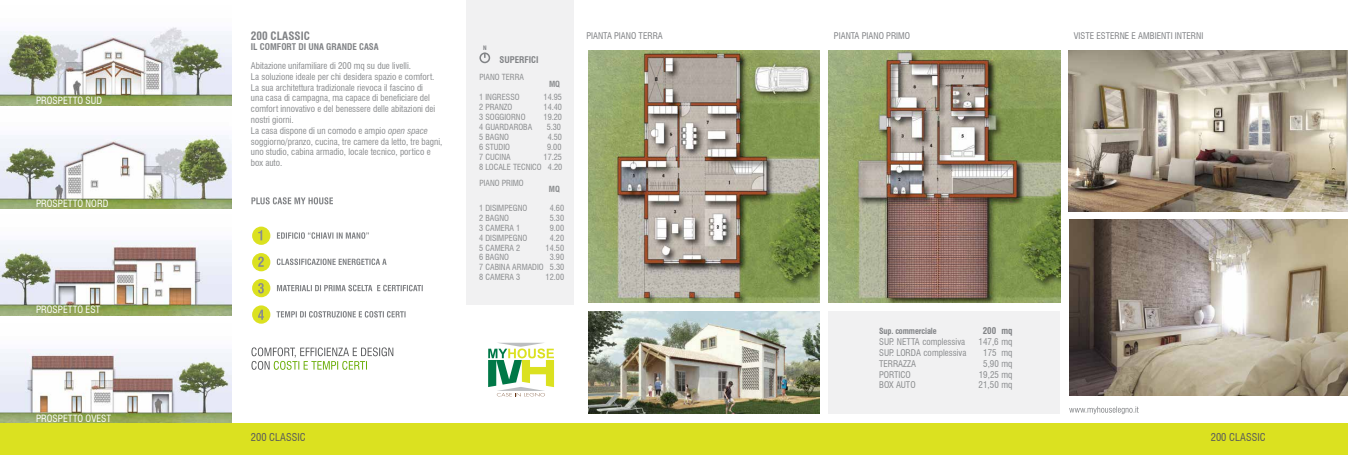
<style>
.page{position:relative;width:1348px;height:455px;background:#fff}
.page>*{position:absolute;margin:0;border:0;box-sizing:border-box;transform-origin:0 0}
.t1{font:700 condensed 11.25px "Swiss 721 BT";color:#808285}
.t2{font:condensed 10.5px "Swiss 721 BT";color:#58595b}
.t3{font:condensed 9.75px "Swiss 721 BT";color:#fff}
.t4{font:condensed 9px/10.8px "Swiss 721 BT";color:#8a8c8e}
.t5{font:condensed 9px "Swiss 721 BT";color:#808285}
.t6{font:700 condensed 9px "Swiss 721 BT";color:#808285}
.t7{font:condensed 8.25px/9.9px "Swiss 721 BT";color:#8a8c8e;text-align:right}
.t8{font:700 condensed 8.25px "Swiss 721 BT";letter-spacing:-.01em;color:#808285}
.t9{font:700 condensed 8.25px "Swiss 721 BT";color:#8a8c8e}
.t10{font:700 condensed 6px "Swiss 721 BT";color:#808285}
.t11{font:500 5.25px "Futura BT";color:#000}
.s1{font-style:italic}
</style>
<div class="page">
<img style="left:0;top:27px;width:231px;height:79px">
<img style="left:0;top:135px;width:231px;height:74px">
<img style="left:0;top:240px;width:231px;height:75px">
<img style="left:0;top:349px;width:231px;height:75px">
<div style="left:0;top:424px;width:1348px;height:31px;background:#dbe120"></div>
<svg style="left:251px;top:197px;width:82px;height:7px"></svg>
<svg style="left:251px;top:347px;width:142px;height:23px"></svg>
<svg style="left:276px;top:311px;width:130px;height:7px"></svg>
<svg style="left:277px;top:285px;width:146px;height:6px"></svg>
<svg style="left:277px;top:259px;width:110px;height:6px"></svg>
<svg style="left:277px;top:232px;width:92px;height:7px"></svg>
<div style="left:252px;top:227px;width:18px;height:18px;background:#dbe120;border-radius:50%"></div>
<svg style="left:258px;top:230px;width:4px;height:10px"></svg>
<div style="left:252px;top:253px;width:18px;height:18px;background:#dbe120;border-radius:50%"></div>
<svg style="left:258px;top:257px;width:6px;height:10px"></svg>
<div style="left:252px;top:279px;width:18px;height:18px;background:#dbe120;border-radius:50%"></div>
<svg style="left:258px;top:283px;width:6px;height:10px"></svg>
<div style="left:252px;top:305px;width:18px;height:19px;background:#dbe120;border-radius:50%"></div>
<svg style="left:258px;top:310px;width:6px;height:10px"></svg>
<svg style="left:488px;top:343px;width:66px;height:53px"></svg>
<div style="left:466px;top:0;width:107px;height:304px;background:#f1f1f2"></div>
<div style="left:479px;top:52px;width:11px;height:11px;border:2px solid #808285;border-radius:50%"></div>
<img style="left:589px;top:311px;width:231px;height:103px">
<img style="left:1069px;top:51px;width:278px;height:161px">
<img style="left:589px;top:51px;width:231px;height:251px">
<img style="left:829px;top:51px;width:231px;height:251px">
<div style="left:829px;top:311px;width:231px;height:103px;background:#f1f1f2"></div>
<img style="left:1069px;top:220px;width:279px;height:175px">
<svg style="left:1069px;top:406px;width:70px;height:8px"></svg>
<p class="t3" style="left:36px;top:95px;width:68px">PROSPETTO SUD</p>
<p class="t3" style="left:36px;top:198px;width:74px">PROSPETTO NORD</p>
<p class="t3" style="left:36px;top:304px;width:66px">PROSPETTO EST</p>
<p class="t3" style="left:36px;top:412px;width:77px">PROSPETTO OVEST</p>
<p class="t1" style="left:251px;top:29px;width:61px">200 CLASSIC</p>
<p class="t6" style="left:251px;top:41px;width:129px">IL COMFORT DI UNA GRANDE CASA</p>
<p class="t4" style="left:251px;top:60px;width:193px">Abitazione unifamiliare di 200 mq su due livelli.<br>La soluzione ideale per chi desidera spazio e comfort.<br>La sua architettura tradizionale rievoca il fascino di<br>una casa di campagna, ma capace di beneficiare del comfort innovativo e del benessere delle abitazioni dei nostri giorni.<br>La casa dispone di un comodo e ampio <span class="s1">open space </span>soggiorno/pranzo, cucina, tre camere da letto, tre bagni, uno studio, cabina armadio, locale tecnico, portico e box auto.</p>
<p class="t10" style="left:483px;top:45px;width:5px">N</p>
<p class="t6" style="left:500px;top:54px;width:41px">SUPERFICI</p>
<p class="t7" style="left:479px;top:92px;width:42px">1 INGRESSO</p>
<p class="t7" style="left:544px;top:92px;width:20px">14.95</p>
<p class="t7" style="left:479px;top:102px;width:35px">2 PRANZO</p>
<p class="t7" style="left:544px;top:102px;width:20px">14.40</p>
<p class="t7" style="left:479px;top:112px;width:48px">3 SOGGIORNO</p>
<p class="t7" style="left:544px;top:112px;width:20px">19.20</p>
<p class="t7" style="left:479px;top:122px;width:55px">4 GUARDAROBA</p>
<p class="t7" style="left:547px;top:122px;width:16px">5.30</p>
<p class="t7" style="left:479px;top:132px;width:31px">5 BAGNO</p>
<p class="t7" style="left:548px;top:132px;width:16px">4.50</p>
<p class="t7" style="left:479px;top:142px;width:32px">6 STUDIO</p>
<p class="t7" style="left:547px;top:142px;width:16px">9.00</p>
<p class="t7" style="left:479px;top:152px;width:33px">7 CUCINA</p>
<p class="t7" style="left:479px;top:72px;width:46px">PIANO TERRA</p>
<p class="t9" style="left:549px;top:79px;width:13px">MQ</p>
<p class="t7" style="left:479px;top:152px;width:85px">17.25<br>8 LOCALE TECNICO 4.20</p>
<p class="t7" style="left:479px;top:178px;width:46px">PIANO PRIMO</p>
<p class="t9" style="left:549px;top:184px;width:13px">MQ</p>
<p class="t7" style="left:479px;top:203px;width:50px">1 DISIMPEGNO</p>
<p class="t7" style="left:550px;top:203px;width:16px">4.60</p>
<p class="t7" style="left:479px;top:213px;width:31px">2 BAGNO</p>
<p class="t7" style="left:550px;top:213px;width:16px">5.30</p>
<p class="t7" style="left:479px;top:223px;width:42px">3 CAMERA 1</p>
<p class="t7" style="left:550px;top:223px;width:16px">9.00</p>
<p class="t7" style="left:479px;top:233px;width:50px">4 DISIMPEGNO</p>
<p class="t7" style="left:550px;top:233px;width:16px">4.20</p>
<p class="t7" style="left:479px;top:243px;width:42px">5 CAMERA 2</p>
<p class="t7" style="left:546px;top:243px;width:20px">14.50</p>
<p class="t7" style="left:479px;top:252px;width:31px">6 BAGNO</p>
<p class="t7" style="left:479px;top:252px;width:86px;text-align:justify;text-indent:70px">3.90<br>7 CABINA ARMADIO 5.30<br>8 CAMERA 3</p>
<p class="t7" style="left:546px;top:272px;width:20px">12.00</p>
<p class="t5" style="left:586px;top:31px;width:78px">PIANTA PIANO TERRA</p>
<p class="t5" style="left:834px;top:31px;width:78px">PIANTA PIANO PRIMO</p>
<p class="t5" style="left:1074px;top:31px;width:131px">VISTE ESTERNE E AMBIENTI INTERNI</p>
<p class="t11" style="left:655px;top:76px;width:5px">8</p>
<p class="t8" style="left:879px;top:326px;width:59px">Sup. commerciale</p>
<p class="t6" style="left:983px;top:326px;width:31px">200 mq</p>
<p class="t4" style="left:879px;top:337px;width:88px">SUP. NETTA complessiva</p>
<p class="t4" style="left:979px;top:337px;width:35px">147,6 mq</p>
<p class="t4" style="left:879px;top:347px;width:89px">SUP. LORDA complessiva</p>
<p class="t4" style="left:983px;top:347px;width:31px">175 mq</p>
<p class="t4" style="left:879px;top:358px;width:38px">TERRAZZA</p>
<p class="t4" style="left:983px;top:358px;width:31px">5,90 mq</p>
<p class="t4" style="left:879px;top:369px;width:33px">PORTICO</p>
<p class="t4" style="left:979px;top:369px;width:35px">19,25 mq</p>
<p class="t4" style="left:879px;top:380px;width:38px">BOX AUTO</p>
<p class="t4" style="left:979px;top:380px;width:35px">21,50 mq</p>
<p class="t2" style="left:251px;top:431px;width:56px">200 CLASSIC</p>
<p class="t2" style="left:1211px;top:431px;width:56px">200 CLASSIC</p>
</div>
